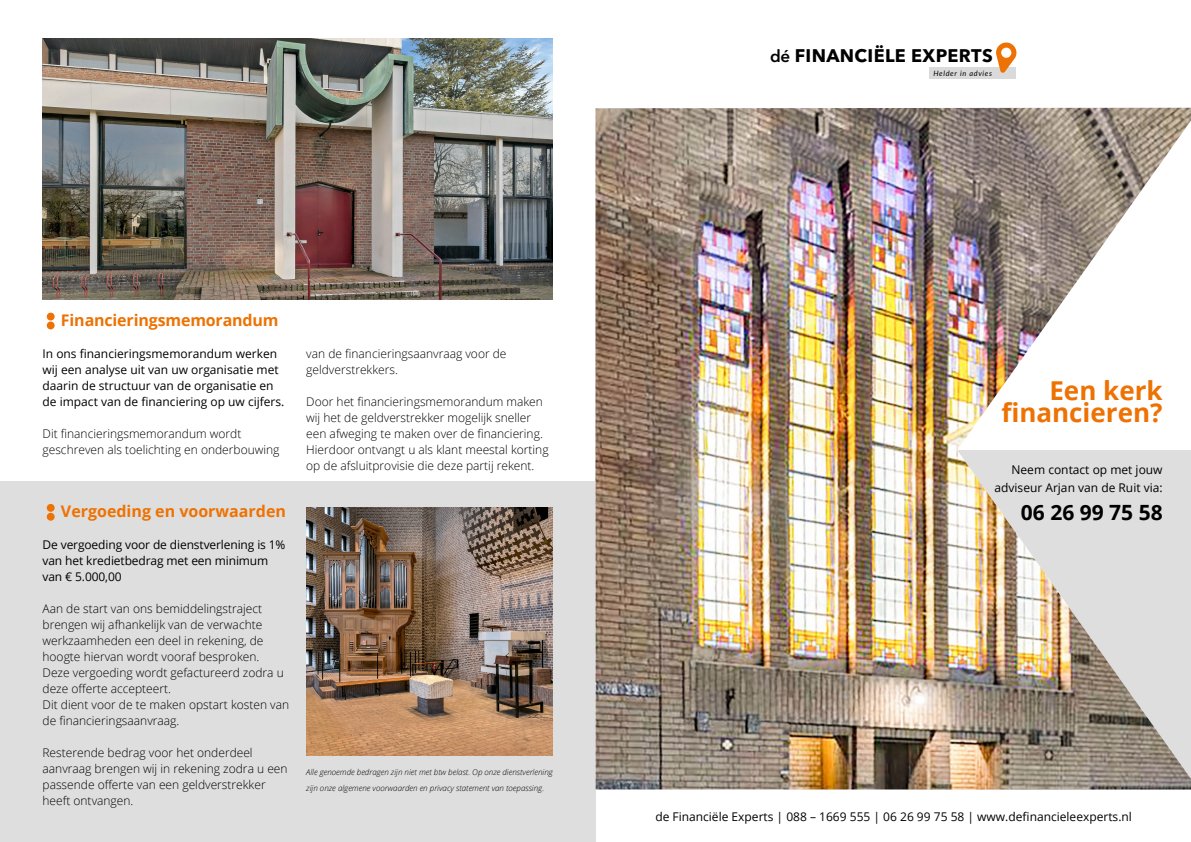
<style>
.page{position:relative;width:1191px;height:842px;background:#fff}
.page>*{position:absolute;margin:0;border:0;box-sizing:border-box;transform-origin:0 0}
.t1{font:700 26px/22px "Open Sans";color:#ee7203;text-align:right}
.t2{font:700 21px "Open Sans";color:#000}
.t3{font:700 18.1px "Avenir Next";letter-spacing:.02em;color:#000}
.t4{font:700 16px "Open Sans";letter-spacing:-.01em;color:#ee7203}
.t5{font:300 12px/16px "Open Sans";color:#000}
.t6{font:12px/16px "Open Sans";color:#000}
.t7{font:italic 300 8px/16px "Open Sans";color:#000}
.t8{font:italic 7.4px "Lato";letter-spacing:.09em;color:#000}
.s1{font-weight:600;font-size:17px}
</style>
<div class="page">
<div style="left:0;top:482px;width:595px;height:360px;background:#dedede"></div>
<img style="left:306px;top:508px;width:247px;height:247px">
<img style="left:43px;top:38px;width:510px;height:261px">
<div style="left:47px;top:313px;width:8px;height:7px;background:#ee7203;border-radius:50%"></div>
<div style="left:47px;top:321px;width:8px;height:8px;background:#ee7203;border-radius:50%"></div>
<div style="left:47px;top:504px;width:8px;height:8px;background:#ee7203;border-radius:50%"></div>
<div style="left:47px;top:513px;width:8px;height:8px;background:#ee7203;border-radius:50%"></div>
<div style="left:928px;top:68px;width:87px;height:11px;background:#dadada"></div>
<svg style="left:996px;top:43px;width:20px;height:30px"></svg>
<img style="left:595px;top:108px;width:596px;height:681px">
<p class="t4" style="left:61px;top:309px;width:219px">Financieringsmemorandum</p>
<p class="t6" style="left:43px;top:345px;width:243px">In ons financieringsmemorandum werken wij een analyse uit van uw organisatie met daarin de structuur van de organisatie en de impact van de financiering op uw cijfers.</p>
<p class="t5" style="left:43px;top:425px;width:238px">Dit financieringsmemorandum wordt geschreven als toelichting en onderbouwing</p>
<p class="t4" style="left:61px;top:500px;width:226px">Vergoeding en voorwaarden</p>
<p class="t6" style="left:43px;top:537px;width:244px">De vergoeding voor de dienstverlening is 1% van het kredietbedrag met een minimum van € 5.000,00</p>
<p class="t5" style="left:43px;top:601px;width:248px">Aan de start van ons bemiddelingstraject brengen wij afhankelijk van de verwachte werkzaamheden een deel in rekening, de hoogte hiervan wordt vooraf besproken.<br>Deze vergoeding wordt gefactureerd zodra u deze offerte accepteert.<br>Dit dient voor de te maken opstart kosten van de financieringsaanvraag.</p>
<p class="t5" style="left:43px;top:745px;width:246px">Resterende bedrag voor het onderdeel aanvraag brengen wij in rekening zodra u een passende offerte van een geldverstrekker heeft ontvangen.</p>
<p class="t5" style="left:306px;top:345px;width:202px">van de financieringsaanvraag voor de geldverstrekkers.</p>
<p class="t5" style="left:306px;top:393px;width:244px">Door het financieringsmemorandum maken wij het de geldverstrekker mogelijk sneller een afweging te maken over de financiering.<br>Hierdoor ontvangt u als klant meestal korting op de afsluitprovisie die deze partij rekent.</p>
<p class="t7" style="left:306px;top:764px;width:248px">Alle genoemde bedragen zijn niet met btw belast. Op onze dienstverlening zijn onze algemene voorwaarden en privacy statement van toepassing.</p>
<p class="t3" style="left:770px;top:40px;width:224px"><span class="s1">dé</span> FINANCIËLE EXPERTS</p>
<p class="t8" style="left:933px;top:68px;width:60px">Helder in advies</p>
<p class="t1" style="left:1001px;top:379px;width:163px">Een kerk financieren?</p>
<p class="t6" style="left:1011px;top:462px;width:153px">Neem contact op met jouw</p>
<p class="t6" style="left:994px;top:480px;width:170px">adviseur Arjan van de Ruit via:</p>
<p class="t2" style="left:1021px;top:498px;width:143px">06 26 99 75 58</p>
<p class="t6" style="left:655px;top:808px;width:478px">de Financiële Experts | 088 – 1669 555 | 06 26 99 75 58 | www.definancieleexperts.nl</p>
</div>
